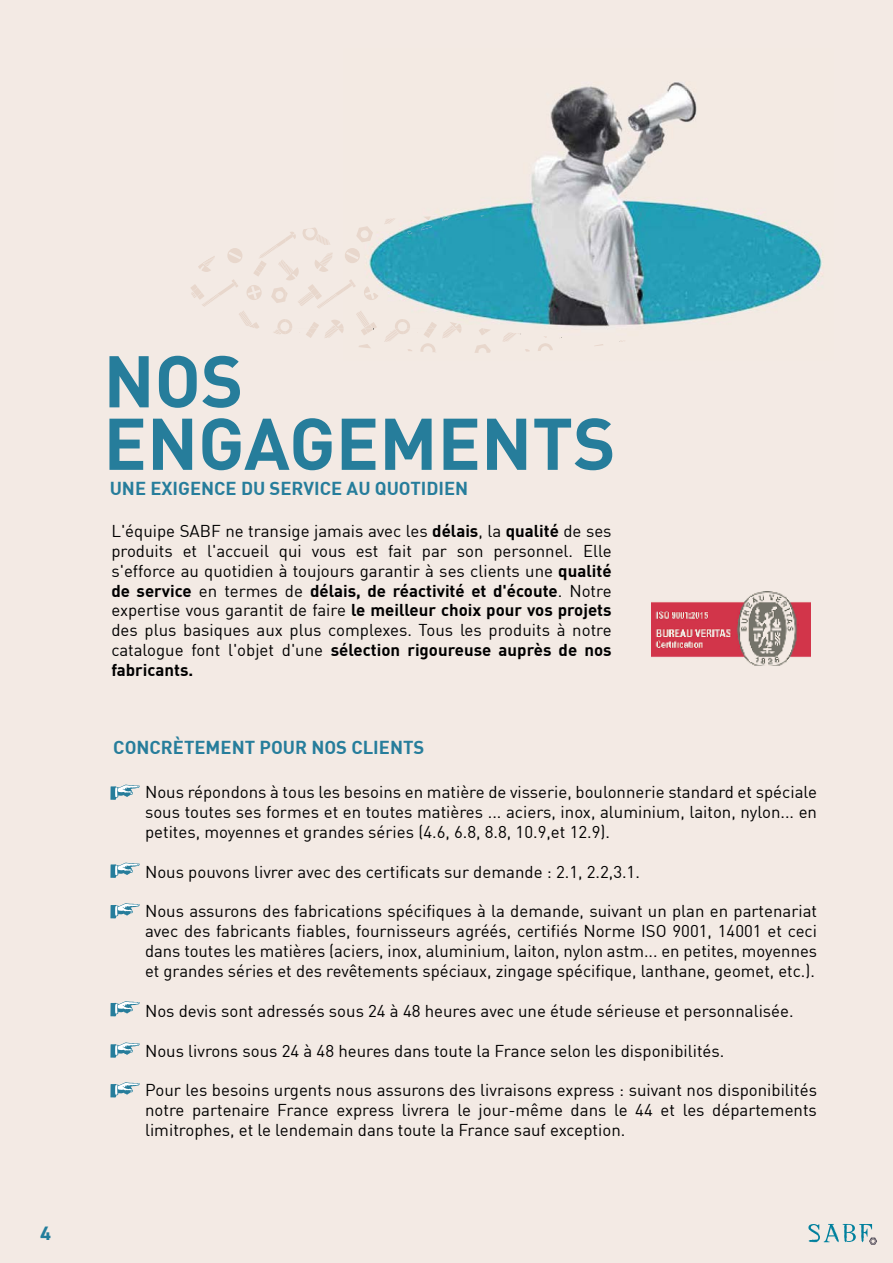
<style>
.page{position:relative;width:893px;height:1263px;background:#f3eae4}
.page>*{position:absolute;margin:0;border:0;box-sizing:border-box;transform-origin:0 0}
.t1{font:700 71.85px/62.6px "DIN";color:#267d9b}
.t2{font:700 19.5px "DIN2014";color:#217d9b}
.t3{font:700 18.3px "DIN";color:#267d9b}
.t4{font:16.8px/20px "DIN";color:#000;text-align:justify}
.s1{font-weight:700}
</style>
<div class="page">
<svg style="left:110px;top:784px;width:30px;height:16px"></svg>
<svg style="left:110px;top:862px;width:30px;height:16px"></svg>
<svg style="left:110px;top:903px;width:30px;height:15px"></svg>
<svg style="left:110px;top:1001px;width:30px;height:15px"></svg>
<svg style="left:110px;top:1042px;width:30px;height:16px"></svg>
<svg style="left:110px;top:1082px;width:30px;height:15px"></svg>
<img style="left:651px;top:592px;width:160px;height:74px">
<img style="left:377px;top:82px;width:446px;height:269px">
<img style="left:377px;top:286px;width:1px;height:14px">
<svg style="left:384px;top:218px;width:12px;height:7px"></svg>
<svg style="left:421px;top:216px;width:11px;height:14px"></svg>
<svg style="left:407px;top:231px;width:5px;height:4px"></svg>
<svg style="left:442px;top:216px;width:10px;height:5px"></svg>
<img style="left:410px;top:319px;width:24px;height:9px">
<svg style="left:191px;top:227px;width:186px;height:121px"></svg>
<svg style="left:479px;top:328px;width:12px;height:7px"></svg>
<svg style="left:384px;top:319px;width:26px;height:23px"></svg>
<img style="left:474px;top:344px;width:17px;height:9px">
<img style="left:420px;top:343px;width:15px;height:9px">
<svg style="left:407px;top:349px;width:6px;height:2px"></svg>
<svg style="left:417px;top:322px;width:45px;height:17px"></svg>
<svg style="left:502px;top:332px;width:20px;height:10px"></svg>
<svg style="left:594px;top:344px;width:10px;height:2px"></svg>
<img style="left:538px;top:343px;width:15px;height:8px">
<svg style="left:525px;top:349px;width:5px;height:3px"></svg>
<svg style="left:620px;top:340px;width:6px;height:2px"></svg>
<svg style="left:808px;top:1224px;width:69px;height:21px"></svg>
<p class="t2" style="left:40px;top:1220px;width:12px">4</p>
<h1 class="t1" style="left:103px;top:347px;width:514px">NOS<br>ENGAGEMENTS</h1>
<p class="t3" style="left:110px;top:477px;width:360px">UNE EXIGENCE DU SERVICE AU QUOTIDIEN</p>
<p class="t4" style="left:111px;top:520px;width:502px">L'équipe SABF ne transige jamais avec les <span class="s1">délais</span>, la <span class="s1">qualité</span> de ses produits et l'accueil qui vous est fait par son personnel. Elle s'efforce au quotidien à toujours garantir à ses clients une <span class="s1">qualité de service</span> en termes de <span class="s1">délais, de réactivité et d'écoute</span>. Notre expertise vous garantit de faire <span class="s1">le meilleur choix pour vos projets </span>des plus basiques aux plus complexes. Tous les produits à notre catalogue font l'objet d'une <span class="s1">sélection rigoureuse auprès de nos fabricants.</span></p>
<p class="t3" style="left:113px;top:735px;width:313px">CONCRÈTEMENT POUR NOS CLIENTS</p>
<p class="t4" style="left:145px;top:782px;width:674px">Nous répondons à tous les besoins en matière de visserie, boulonnerie standard et spéciale sous toutes ses formes et en toutes matières ... aciers, inox, aluminium, laiton, nylon... en petites, moyennes et grandes séries (4.6, 6.8, 8.8, 10.9,et 12.9).</p>
<p class="t4" style="left:145px;top:861px;width:496px">Nous pouvons livrer avec des certificats sur demande : 2.1, 2.2,3.1.</p>
<p class="t4" style="left:145px;top:901px;width:674px">Nous assurons des fabrications spécifiques à la demande, suivant un plan en partenariat avec des fabricants fiables, fournisseurs agréés, certifiés Norme ISO 9001, 14001 et ceci dans toutes les matières (aciers, inox, aluminium, laiton, nylon astm... en petites, moyennes et grandes séries et des revêtements spéciaux, zingage spécifique, lanthane, geomet, etc.).</p>
<p class="t4" style="left:145px;top:1000px;width:650px">Nos devis sont adressés sous 24 à 48 heures avec une étude sérieuse et personnalisée.</p>
<p class="t4" style="left:145px;top:1040px;width:581px">Nous livrons sous 24 à 48 heures dans toute la France selon les disponibilités.</p>
<p class="t4" style="left:145px;top:1080px;width:673px">Pour les besoins urgents nous assurons des livraisons express : suivant nos disponibilités notre partenaire France express livrera le jour-même dans le 44 et les départements limitrophes, et le lendemain dans toute la France sauf exception.</p>
</div>
